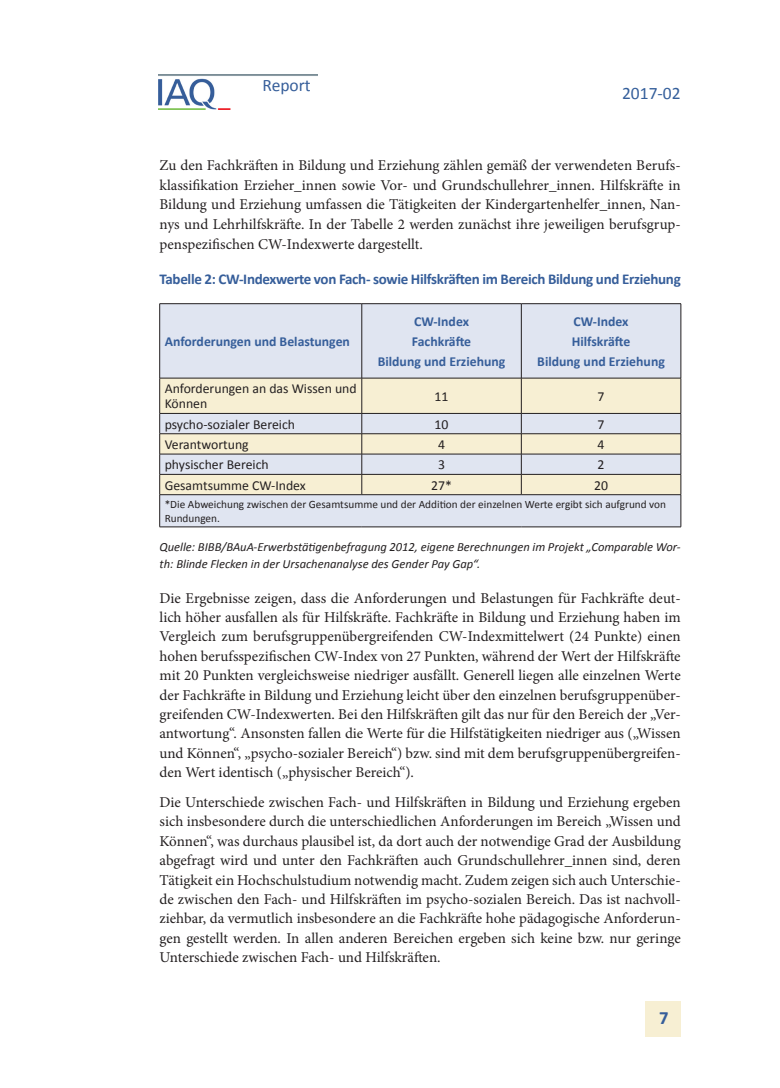
<style>
.page{position:relative;width:780px;height:1088px;background:#fff}
.page>*{position:absolute;margin:0;border:0;box-sizing:border-box;transform-origin:0 0}
.t1{font:700 18.75px "Calibri";color:#365e9a}
.t2{font:17.5px "Calibri";color:#355f9b}
.t3{font:17.5px "Calibri";color:#365e9a}
.t4{font:15px/19.4px "Minion Pro";color:#231f20;text-align:justify}
.t5{font:700 15px "Calibri";letter-spacing:-.02em;color:#365e9a}
.t6{font:13.75px/15px "Calibri";color:#231f20}
.t7{font:700 13.75px "Calibri";color:#365e9a}
.t8{font:italic 12.5px/17.5px "Calibri";color:#231f20}
.t9{font:11.25px/13.8px "Calibri";color:#231f20}
</style>
<div class="page">
<img style="left:159px;top:74px;width:158px;height:36px">
<div style="left:645px;top:1001px;width:35px;height:35px;background:#f7efd3"></div>
<div style="left:160px;top:304px;width:520px;height:223px;background:#e0e5f1"></div>
<svg style="left:160px;top:379px;width:520px;height:115px;background:#ece8da"></svg>
<hr style="left:159px;top:303px;width:203px;height:1px;background:#231f20">
<hr style="left:159px;top:304px;width:1px;height:74px;background:#231f20">
<hr style="left:362px;top:303px;width:159px;height:1px;background:#231f20">
<hr style="left:361px;top:304px;width:1px;height:74px;background:#231f20">
<hr style="left:521px;top:303px;width:160px;height:1px;background:#231f20">
<hr style="left:521px;top:304px;width:1px;height:74px;background:#231f20">
<hr style="left:680px;top:304px;width:1px;height:74px;background:#231f20">
<hr style="left:159px;top:378px;width:203px;height:1px;background:#231f20">
<hr style="left:159px;top:378px;width:1px;height:35px;background:#231f20">
<hr style="left:362px;top:378px;width:159px;height:1px;background:#231f20">
<hr style="left:361px;top:378px;width:1px;height:35px;background:#231f20">
<hr style="left:521px;top:378px;width:160px;height:1px;background:#231f20">
<hr style="left:521px;top:378px;width:1px;height:35px;background:#231f20">
<hr style="left:680px;top:378px;width:1px;height:35px;background:#231f20">
<hr style="left:159px;top:413px;width:203px;height:1px;background:#231f20">
<hr style="left:362px;top:413px;width:159px;height:1px;background:#231f20">
<hr style="left:521px;top:413px;width:160px;height:1px;background:#231f20">
<hr style="left:159px;top:433px;width:203px;height:1px;background:#231f20">
<hr style="left:362px;top:433px;width:159px;height:1px;background:#231f20">
<hr style="left:521px;top:433px;width:160px;height:1px;background:#231f20">
<hr style="left:159px;top:454px;width:203px;height:1px;background:#231f20">
<hr style="left:362px;top:454px;width:159px;height:1px;background:#231f20">
<hr style="left:521px;top:454px;width:160px;height:1px;background:#231f20">
<hr style="left:159px;top:474px;width:203px;height:1px;background:#231f20">
<svg style="left:159px;top:414px;width:1px;height:80px"></svg>
<hr style="left:362px;top:474px;width:159px;height:1px;background:#231f20">
<svg style="left:361px;top:414px;width:1px;height:80px"></svg>
<hr style="left:521px;top:474px;width:160px;height:1px;background:#231f20">
<svg style="left:521px;top:414px;width:1px;height:80px"></svg>
<svg style="left:680px;top:414px;width:1px;height:80px"></svg>
<hr style="left:159px;top:494px;width:203px;height:1px;background:#231f20">
<hr style="left:159px;top:495px;width:1px;height:32px;background:#231f20">
<hr style="left:362px;top:494px;width:159px;height:1px;background:#231f20">
<hr style="left:521px;top:494px;width:160px;height:1px;background:#231f20">
<hr style="left:680px;top:495px;width:1px;height:32px;background:#231f20">
<hr style="left:159px;top:527px;width:203px;height:1px;background:#231f20">
<hr style="left:362px;top:527px;width:159px;height:1px;background:#231f20">
<hr style="left:521px;top:527px;width:160px;height:1px;background:#231f20">
<p class="t3" style="left:262px;top:74px;width:50px">Report</p>
<p class="t2" style="left:622px;top:82px;width:60px">2017-02</p>
<p class="t4" style="left:159px;top:156px;width:522px">Zu den Fachkräften in Bildung und Erziehung zählen gemäß der verwendeten Berufs&shy;klassifikation Erzieher_innen sowie Vor- und Grundschullehrer_innen. Hilfskräfte in Bildung und Erziehung umfassen die Tätigkeiten der Kindergartenhelfer_innen, Nan&shy;nys und Lehrhilfskräfte. In der Tabelle 2 werden zunächst ihre jeweiligen berufsgrup&shy;penspezifischen CW-Indexwerte dargestellt.</p>
<p class="t5" style="left:159px;top:269px;width:522px">Tabelle 2: CW-Indexwerte von Fach- sowie Hilfskräften im Bereich Bildung und Erziehung</p>
<p class="t7" style="left:165px;top:333px;width:187px">Anforderungen und Belastungen</p>
<p class="t7" style="left:414px;top:313px;width:56px">CW-Index</p>
<p class="t7" style="left:412px;top:333px;width:61px">Fachkräfte</p>
<p class="t7" style="left:378px;top:353px;width:129px">Bildung und Erziehung</p>
<p class="t7" style="left:573px;top:313px;width:56px">CW-Index</p>
<p class="t7" style="left:571px;top:333px;width:60px">Hilfskräfte</p>
<p class="t7" style="left:537px;top:353px;width:129px">Bildung und Erziehung</p>
<p class="t6" style="left:165px;top:381px;width:193px">Anforderungen an das Wissen und<br>Können</p>
<p class="t6" style="left:434px;top:389px;width:15px">11</p>
<p class="t6" style="left:597px;top:389px;width:8px">7</p>
<p class="t6" style="left:165px;top:417px;width:132px">psycho-sozialer Bereich</p>
<p class="t6" style="left:434px;top:417px;width:15px">10</p>
<p class="t6" style="left:597px;top:417px;width:8px">7</p>
<p class="t6" style="left:165px;top:437px;width:86px">Verantwortung</p>
<p class="t6" style="left:438px;top:437px;width:8px">4</p>
<p class="t6" style="left:597px;top:437px;width:8px">4</p>
<p class="t6" style="left:165px;top:457px;width:105px">physischer Bereich</p>
<p class="t6" style="left:438px;top:457px;width:8px">3</p>
<p class="t6" style="left:597px;top:457px;width:8px">2</p>
<p class="t6" style="left:165px;top:478px;width:143px">Gesamtsumme CW-Index</p>
<p class="t6" style="left:431px;top:478px;width:22px">27*</p>
<p class="t6" style="left:594px;top:478px;width:15px">20</p>
<p class="t9" style="left:165px;top:497px;width:503px">*Die Abweichung zwischen der Gesamtsumme und der Addition der einzelnen Werte ergibt sich aufgrund von<br>Rundungen.</p>
<p class="t8" style="left:159px;top:537px;width:522px">Quelle: BIBB/BAuA-Erwerbstätigenbefragung 2012, eigene Berechnungen im Projekt „Comparable Wor&shy;th: Blinde Flecken in der Ursachenanalyse des Gender Pay Gap“.</p>
<p class="t4" style="left:159px;top:588px;width:522px">Die Ergebnisse zeigen, dass die Anforderungen und Belastungen für Fachkräfte deut&shy;lich höher ausfallen als für Hilfskräfte. Fachkräfte in Bildung und Erziehung haben im Vergleich zum berufsgruppenübergreifenden CW-Indexmittelwert (24 Punkte) einen hohen berufsspezifischen CW-Index von 27 Punkten, während der Wert der Hilfskräfte mit 20 Punkten vergleichsweise niedriger ausfällt. Generell liegen alle einzelnen Werte der Fachkräfte in Bildung und Erziehung leicht über den einzelnen berufsgruppenüber&shy;greifenden CW-Indexwerten. Bei den Hilfskräften gilt das nur für den Bereich der „Ver&shy;antwortung“. Ansonsten fallen die Werte für die Hilfstätigkeiten niedriger aus („Wissen und Können“, „psycho-sozialer Bereich“) bzw. sind mit dem berufsgruppenübergreifen&shy;den Wert identisch („physischer Bereich“).</p>
<p class="t4" style="left:159px;top:793px;width:522px">Die Unterschiede zwischen Fach- und Hilfskräften in Bildung und Erziehung ergeben sich insbesondere durch die unterschiedlichen Anforderungen im Bereich „Wissen und Können“, was durchaus plausibel ist, da dort auch der notwendige Grad der Ausbildung abgefragt wird und unter den Fachkräften auch Grundschullehrer_innen sind, deren Tätigkeit ein Hochschulstudium notwendig macht. Zudem zeigen sich auch Unterschie&shy;de zwischen den Fach- und Hilfskräften im psycho-sozialen Bereich. Das ist nachvoll&shy;ziehbar, da vermutlich insbesondere an die Fachkräfte hohe pädagogische Anforderun&shy;gen gestellt werden. In allen anderen Bereichen ergeben sich keine bzw. nur geringe Unterschiede zwischen Fach- und Hilfskräften.</p>
<p class="t1" style="left:659px;top:1006px;width:11px">7</p>
</div>
